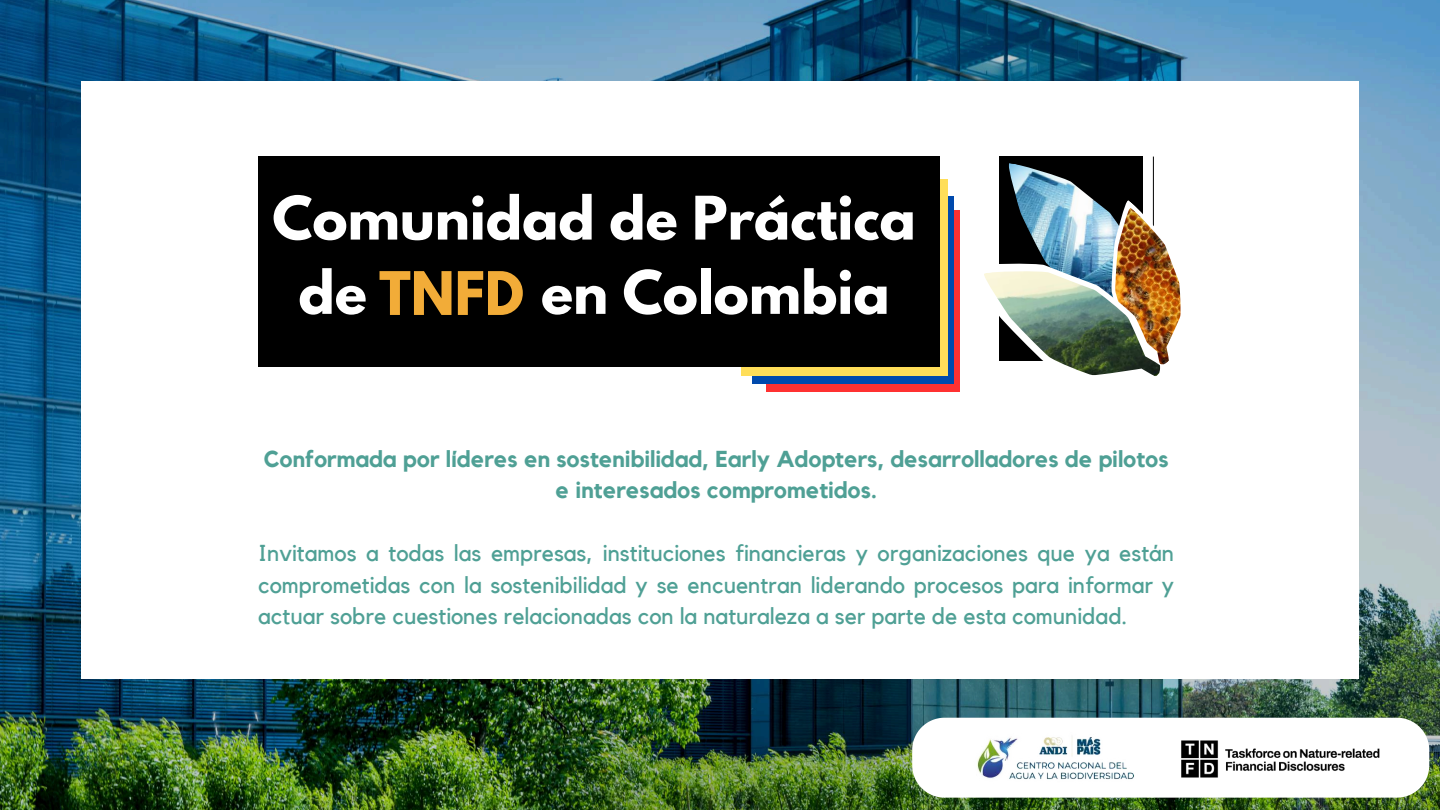
<style>
.page{position:relative;width:1440px;height:810px;background:#fff}
.page>*{position:absolute;margin:0;border:0;box-sizing:border-box;transform-origin:0 0}
.t1{font:700 53.1px/74.3px "League Spartan";color:#fff;text-align:center}
.t2{font:23px/31.5px "Kollektif";color:#4fa095;text-align:justify}
.t3{font:700 23px/31.5px "Kollektif";color:#4fa095;text-align:center}
.s1{color:#f2ac38}
</style>
<div class="page">
<img style="left:0;top:0;width:1440px;height:810px">
<svg style="left:912px;top:718px;width:517px;height:80px"></svg>
<img style="left:1172px;top:731px;width:217px;height:54px">
<img style="left:965px;top:715px;width:183px;height:79px">
<div style="left:81px;top:81px;width:1278px;height:597px;background:#fff"></div>
<div style="left:999px;top:157px;width:143px;height:204px;background:#000"></div>
<hr style="left:1153px;top:157px;width:1px;height:128px;background:#000">
<img style="left:1008px;top:163px;width:135px;height:37px">
<img style="left:999px;top:200px;width:182px;height:165px">
<img style="left:984px;top:270px;width:177px;height:106px">
<div style="left:767px;top:210px;width:193px;height:182px;background:#ff3131"></div>
<div style="left:753px;top:196px;width:201px;height:188px;background:#004aad"></div>
<div style="left:741px;top:180px;width:206px;height:196px;background:#ffde59"></div>
<div style="left:258px;top:157px;width:681px;height:210px;background:#000"></div>
<h1 class="t1" style="left:272px;top:188px;width:645px">Comunidad de Práctica de <span class="s1">TNFD</span> en Colombia</h1>
<p class="t3" style="left:264px;top:444px;width:907px">Conformada por líderes en sostenibilidad, Early Adopters, desarrolladores de pilotos e interesados comprometidos.</p>
<p class="t2" style="left:258px;top:539px;width:918px">Invitamos a todas las empresas, instituciones financieras y organizaciones que ya están comprometidas con la sostenibilidad y se encuentran liderando procesos para informar y actuar sobre cuestiones relacionadas con la naturaleza a ser parte de esta comunidad.</p>
</div>
